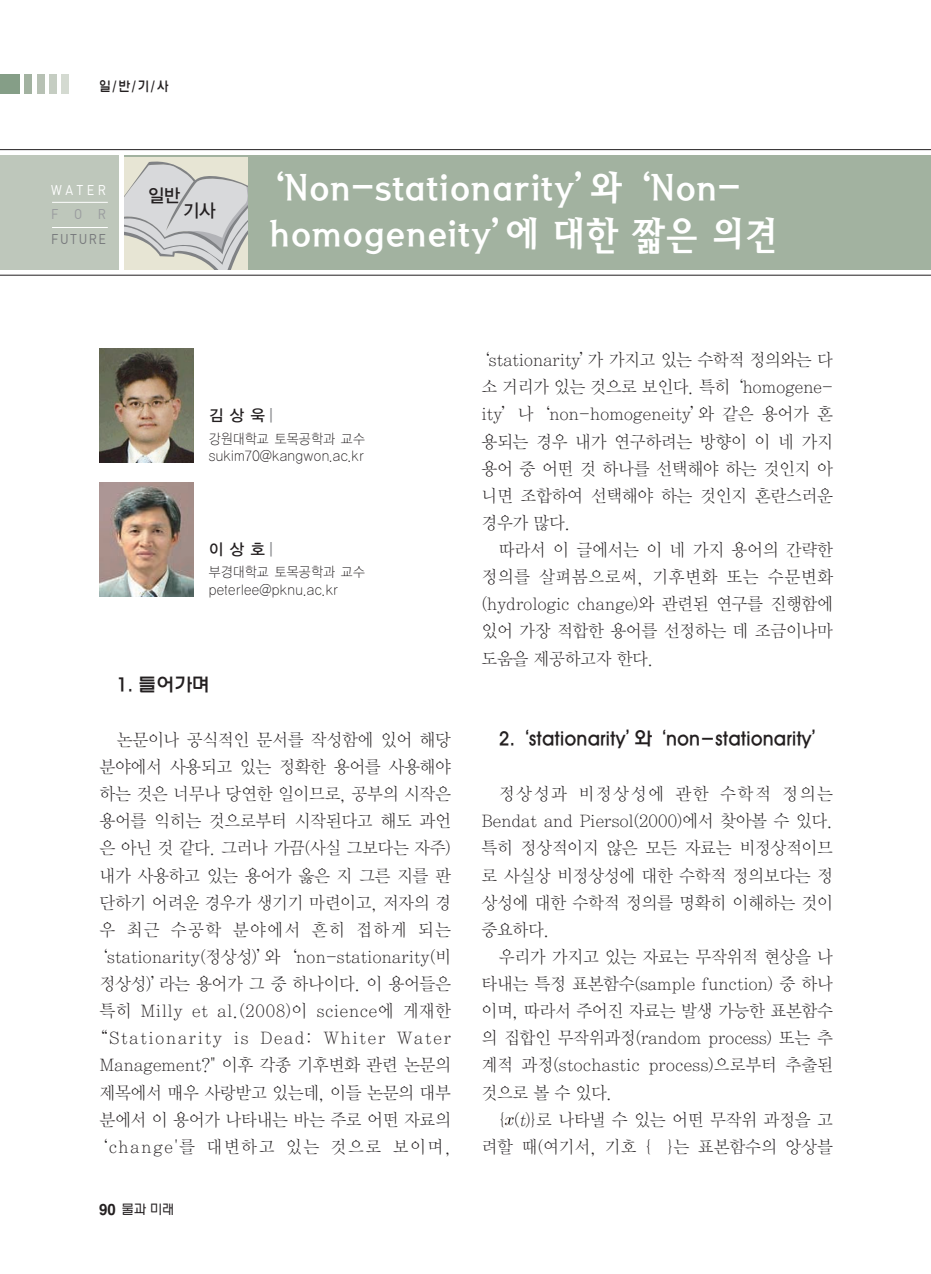
<style>
.page{position:relative;width:931px;height:1274px;background:#fff}
.page>*{position:absolute;margin:0;border:0;box-sizing:border-box;transform-origin:0 0}
.t1{font:38.5px/45.5px "Bird M";letter-spacing:-.1em;color:#fff;scale:.96 1}
.t2{font:500 19.25px "HY Wul Nun";letter-spacing:-.03em;color:#231f20;scale:.95 1}
.t3{font:18.38px "YGO13";color:#231f20;scale:.95 1}
.t4{font:17.5px/27.1px "Y Mj O11";letter-spacing:-.065em;color:#231f20;text-align:justify;scale:.95 1}
.t5{font:15.75px "YGO13";letter-spacing:.35em;color:#231f20}
.t6{font:14px/17.5px "YGO11";letter-spacing:-.025em;color:#231f20;scale:.9 1}
.t7{font:500 14px "HY Wul Nun";color:#231f20;scale:.85 1}
.t8{font:300 14px "HY Wul Nun";color:#231f20;scale:.9 1}
.t9{font:14px "DIN";letter-spacing:.12em;color:#76787b;scale:.9 1}
.t10{font:14px "DIN";letter-spacing:.275em;color:#fff;scale:.9 1}
.t11{font:14px "DIN";color:#999b9e;scale:.9 1}
.s1{font-family:"J Cbg K";color:#939598}
.s2{font-family:"Helvetica";font-weight:700;font-size:15.75px}
.s3{font-style:italic}
</style>
<div class="page">
<div style="left:124px;top:156px;width:807px;height:114px;background:#a2b2a0"></div>
<div style="left:0;top:156px;width:119px;height:114px;background:#bec7bb"></div>
<hr style="left:0;top:149px;width:931px;height:1px;background:#231f20">
<hr style="left:0;top:275px;width:931px;height:1px;background:#231f20">
<hr style="left:52px;top:202px;width:56px;height:1px;background:#fff">
<hr style="left:52px;top:227px;width:56px;height:1px;background:#fff">
<div style="left:0;top:74px;width:20px;height:20px;background:#859e87"></div>
<div style="left:25px;top:74px;width:7px;height:20px;background:#a2b2a0"></div>
<div style="left:37px;top:74px;width:7px;height:20px;background:#b7c1b4"></div>
<div style="left:49px;top:74px;width:8px;height:20px;background:#c5cdc2"></div>
<div style="left:62px;top:74px;width:7px;height:20px;background:#d4dad1"></div>
<svg style="left:124px;top:158px;width:124px;height:112px;background:#d2d3cf"></svg>
<div style="left:104px;top:349px;width:94px;height:114px;background:linear-gradient(to bottom,#fff,#fff)"></div>
<img style="left:99px;top:349px;width:94px;height:114px">
<div style="left:104px;top:483px;width:94px;height:114px;background:linear-gradient(to bottom,#fff,#fff)"></div>
<img style="left:99px;top:483px;width:94px;height:114px">
<svg style="left:504px;top:1117px;width:10px;height:9px"></svg>
<p class="t7" style="left:99px;top:80px;width:83px">일/반/기/사</p>
<p class="t10" style="left:51px;top:185px;width:63px">WATER</p>
<p class="t11" style="left:51px;top:209px;width:63px">FOR</p>
<p class="t9" style="left:51px;top:234px;width:63px">FUTURE</p>
<p class="t3" style="left:147px;top:187px;width:37px">일반</p>
<p class="t3" style="left:183px;top:202px;width:37px">기사</p>
<h1 class="t1" style="left:268px;top:169px;width:535px;text-indent:-18px">‘Non-stationarity’와‘Non&shy;homogeneity’에 대한 짧은 의견</h1>
<p class="t5" style="left:208px;top:408px;width:71px">김상욱<span class="s1">｜</span></p>
<p class="t6" style="left:208px;top:430px;width:176px">강원대학교 토목공학과 교수 sukim70@kangwon.ac.kr</p>
<p class="t5" style="left:208px;top:542px;width:71px">이상호<span class="s1">｜</span></p>
<p class="t6" style="left:208px;top:564px;width:176px">부경대학교 토목공학과 교수 peterlee@pknu.ac.kr</p>
<p class="t2" style="left:117px;top:676px;width:100px">1. 들어가며</p>
<p class="t4" style="left:91px;top:727px;width:381px;text-align:right">논문이나 공식적인 문서를 작성함에 있어 해당 분야에서 사용되고 있는 정확한 용어를 사용해야 하는 것은 너무나 당연한 일이므로, 공부의 시작은 용어를 익히는 것으로부터 시작된다고 해도 과언 은 아닌 것 같다. 그러나 가끔(사실 그보다는 자주) 내가 사용하고 있는 용어가 옳은 지 그른 지를 판 단하기 어려운 경우가 생기기 마련이고, 저자의 경 우 최근 수공학 분야에서 흔히 접하게 되는 ‘stationarity(정상성)’와‘non-stationarity(비 정상성)’라는 용어가 그 중 하나이다. 이 용어들은 특히 Milly et al.(2008)이 science에 게재한 “Stationarity is Dead: Whiter Water<br>Management?" 이후 각종 기후변화 관련 논문의 제목에서 매우 사랑받고 있는데, 이들 논문의 대부 분에서 이 용어가 나타내는 바는 주로 어떤 자료의 ‘change'를 대변하고 있는 것으로 보이며,</p>
<p class="t8" style="left:99px;top:1204px;width:85px"><span class="s2">90</span> 물과 미래</p>
<p class="t4" style="left:481px;top:347px;width:372px;text-indent:-8px">‘stationarity’가 가지고 있는 수학적 정의와는 다 소 거리가 있는 것으로 보인다. 특히‘homogene&shy;ity’나‘non-homogeneity’와 같은 용어가 혼 용되는 경우 내가 연구하려는 방향이 이 네 가지 용어 중 어떤 것 하나를 선택해야 하는 것인지 아 니면 조합하여 선택해야 하는 것인지 혼란스러운 경우가 많다.</p>
<p class="t4" style="left:481px;top:537px;width:372px;text-indent:17px">따라서 이 글에서는 이 네 가지 용어의 간략한 정의를 살펴봄으로써, 기후변화 또는 수문변화 (hydrologic change)와 관련된 연구를 진행함에 있어 가장 적합한 용어를 선정하는 데 조금이나마 도움을 제공하고자 한다.</p>
<p class="t2" style="left:499px;top:730px;width:350px">2. ‘stationarity’와‘non-stationarity’</p>
<p class="t4" style="left:481px;top:781px;width:372px;text-indent:17px">정상성과 비정상성에 관한 수학적 정의는 Bendat and Piersol(2000)에서 찾아볼 수 있다. 특히 정상적이지 않은 모든 자료는 비정상적이므 로 사실상 비정상성에 대한 수학적 정의보다는 정 상성에 대한 수학적 정의를 명확히 이해하는 것이 중요하다.</p>
<p class="t4" style="left:481px;top:944px;width:372px;text-indent:17px">우리가 가지고 있는 자료는 무작위적 현상을 나 타내는 특정 표본함수(sample function) 중 하나 이며, 따라서 주어진 자료는 발생 가능한 표본함수 의 집합인 무작위과정(random process) 또는 추 계적 과정(stochastic process)으로부터 추출된 것으로 볼 수 있다.</p>
<p class="t4" style="left:481px;top:1107px;width:372px;text-align:right">{<span class="s3">x</span>(<span class="s3">t</span>)}로 나타낼 수 있는 어떤 무작위 과정을 고 려할 때(여기서, 기호 { }는 표본함수의 앙상블</p>
</div>
